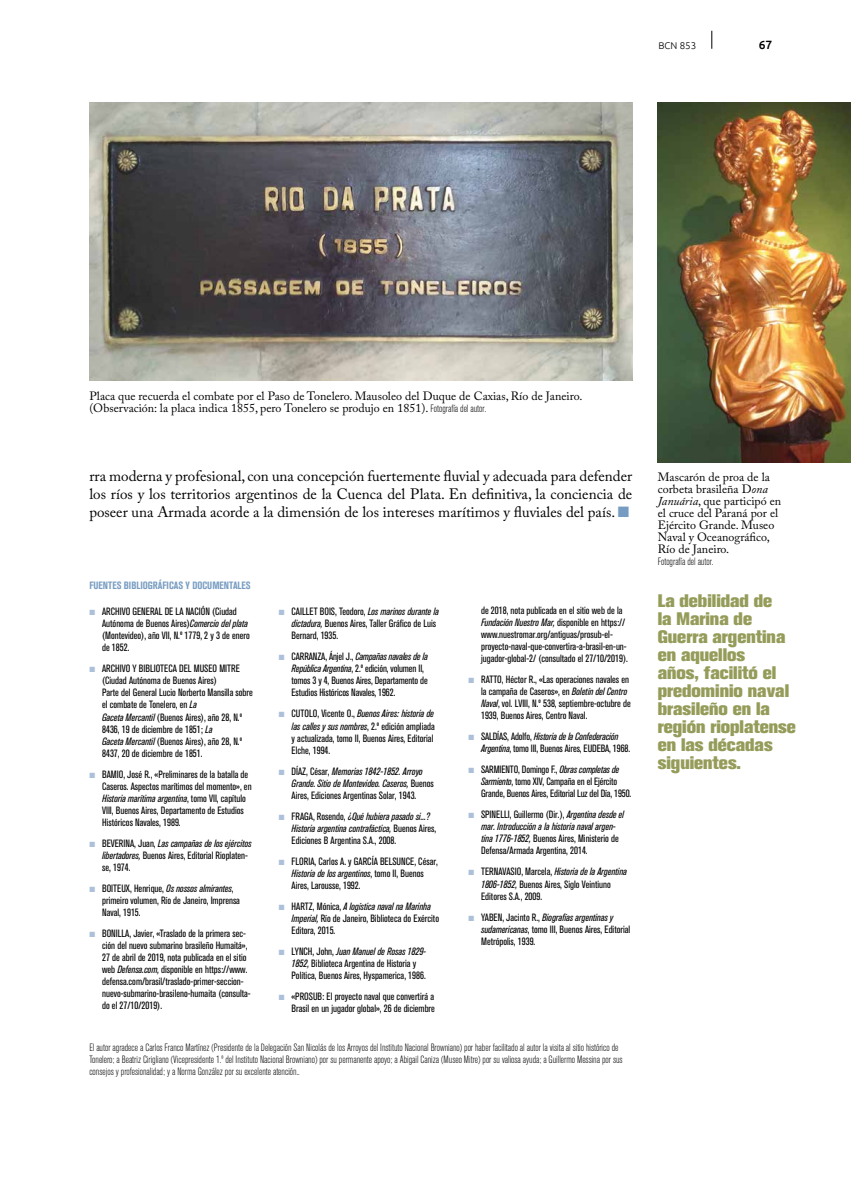
<style>
.page{position:relative;width:851px;height:1191px;background:#fff}
.page>*{position:absolute;margin:0;border:0;box-sizing:border-box;transform-origin:0 0}
.t1{font:800 18px/18px "Akzidenz Grotesk BQ";color:#959c5a}
.t2{font:15px/18px "Adobe Caslon Pro";color:#000;text-align:justify}
.t3{font:12px/12px "Adobe Caslon Pro";color:#000}
.t4{font:500 12px "Ubuntu";color:#000}
.t5{font:condensed 10.5px/12px "Akzidenz Grotesk BQ";color:#000}
.t6{font:300 condensed 10.5px/12px "Akzidenz Grotesk BQ";color:#000}
.t7{font:italic condensed 10.5px/12px "Akzidenz Grotesk BQ";color:#000}
.t8{font:700 condensed 10.5px "Akzidenz Grotesk BQ";color:#779cc1}
.t9{font:300 9.75px "Ubuntu";color:#000}
.s1{font-family:"Akzidenz Grotesk BQ";font-weight:300;font-stretch:condensed;font-size:10.5px}
.s2{color:#779cc1}
.s3{color:#adc0da}
.s4{font-style:italic}
.s5{font-style:normal}
</style>
<div class="page">
<svg style="left:711px;top:31px;width:1px;height:18px"></svg>
<img style="left:89px;top:102px;width:543px;height:278px">
<img style="left:657px;top:103px;width:193px;height:360px">
<p class="t9" style="left:658px;top:39px;width:39px">BCN 853</p>
<p class="t4" style="left:758px;top:37px;width:15px">67</p>
<p class="t3" style="left:89px;top:389px;width:494px">Placa que recuerda el combate por el Paso de Tonelero. Mausoleo del Duque de Caxias, Río de Janeiro. (Observación: la placa indica 1855, pero Tonelero se produjo en 1851). <span class="s1">Fotografía del autor.</span></p>
<p class="t2" style="left:89px;top:467px;width:544px">rra moderna y profesional, con una concepción fuertemente fluvial y adecuada para defender los ríos y los territorios argentinos de la Cuenca del Plata. En definitiva, la conciencia de poseer una Armada acorde a la dimensión de los intereses marítimos y fluviales del país. <span class="s2">■</span></p>
<p class="t8" style="left:89px;top:579px;width:163px">FUENTES BIBLIOGRÁFICAS Y DOCUMENTALES</p>
<p class="t5" style="left:102px;top:606px;width:149px;text-indent:-13px"><span class="s3">■</span> ARCHIVO GENERAL DE LA NACIÓN (Ciudad Autónoma de Buenos Aires)<span class="s4">Comercio del plata </span>(Montevideo), año VII, N.º 1779, 2 y 3 de enero de 1852.</p>
<p class="t5" style="left:102px;top:663px;width:152px;text-indent:-13px"><span class="s3">■</span> ARCHIVO Y BIBLIOTECA DEL MUSEO MITRE (Ciudad Autónoma de Buenos Aires)<br>Parte del General Lucio Norberto Mansilla sobre el combate de Tonelero, en <span class="s4">La<br>Gaceta Mercantil</span> (Buenos Aires), año 28, N.º 8436, 19 de diciembre de 1851; <span class="s4">La<br>Gaceta Mercantil</span> (Buenos Aires), año 28, N.º 8437, 20 de diciembre de 1851.</p>
<p class="t5" style="left:102px;top:768px;width:151px;text-indent:-13px"><span class="s3">■</span> BAMIO, José R., «Preliminares de la batalla de Caseros. Aspectos marítimos del momento», en <span class="s4">Historia marítima argentina</span>, tomo VII, capítulo VIII, Buenos Aires, Departamento de Estudios Históricos Navales, 1989.</p>
<p class="t5" style="left:102px;top:837px;width:151px;text-indent:-13px"><span class="s3">■</span> BEVERINA, Juan, <span class="s4">Las campañas de los ejércitos libertadores,</span> Buenos Aires, Editorial Rioplaten&shy;se, 1974.</p>
<p class="t5" style="left:102px;top:882px;width:139px;text-indent:-13px"><span class="s3">■</span> BOITEUX, Henrique, <span class="s4">Os nossos almirantes</span>, primeiro volumen, Río de Janeiro, Imprensa<br>Naval, 1915.</p>
<p class="t5" style="left:102px;top:927px;width:150px;text-indent:-13px"><span class="s3">■</span> BONILLA, Javier, «Traslado de la primera sec&shy;ción del nuevo submarino brasileño Humaitá», 27 de abril de 2019, nota publicada en el sitio web <span class="s4">Defensa.com,</span> disponible en https://www. defensa.com/brasil/traslado-primer-seccion&shy;nuevo-submarino-brasileno-humaita (consulta&shy;do el 27/10/2019).</p>
<p class="t5" style="left:291px;top:606px;width:149px;text-indent:-13px"><span class="s3">■</span> CAILLET BOIS, Teodoro, <span class="s4">Los marinos durante la dictadura,</span> Buenos Aires, Taller Gráfico de Luis<br>Bernard, 1935.</p>
<p class="t5" style="left:291px;top:651px;width:138px;text-indent:-13px"><span class="s3">■</span> CARRANZA, Ánjel J., <span class="s4">Campañas navales de la República Argentina</span>, 2.º edición, volumen II, tomos 3 y 4, Buenos Aires, Departamento de Estudios Históricos Navales, 1962.</p>
<p class="t5" style="left:291px;top:708px;width:145px;text-indent:-13px"><span class="s3">■</span> CUTOLO, Vicente O., <span class="s4">Buenos Aires: historia de las calles y sus nombres</span>, 2.º edición ampliada y actualizada, tomo II, Buenos Aires, Editorial Elche, 1994.</p>
<p class="t7" style="left:291px;top:765px;width:144px;text-indent:-13px"><span class="s3">■</span> <span class="s5">DÍAZ, César,</span> Memorias 1842-1852. Arroyo<br>Grande. Sitio de Montevideo. Caseros, <span class="s5">Buenos<br>Aires, Ediciones Argentinas Solar, 1943.</span></p>
<p class="t5" style="left:291px;top:810px;width:146px;text-indent:-13px"><span class="s3">■</span> FRAGA, Rosendo, <span class="s4">¿Qué hubiera pasado si...?<br>Historia argentina contrafáctica,</span> Buenos Aires,<br>Ediciones B Argentina S.A., 2008.</p>
<p class="t5" style="left:291px;top:855px;width:148px;text-indent:-13px"><span class="s3">■</span> FLORIA, Carlos A. y GARCÍA BELSUNCE, César,<br><span class="s4">Historia de los argentinos</span>, tomo II, Buenos<br>Aires, Larousse, 1992.</p>
<p class="t5" style="left:291px;top:900px;width:149px;text-indent:-13px"><span class="s3">■</span> HARTZ, Mónica, <span class="s4">A logística naval na Marinha<br>Imperial,</span> Río de Janeiro, Biblioteca do Exército<br>Editora, 2015.</p>
<p class="t5" style="left:291px;top:945px;width:136px;text-indent:-13px"><span class="s3">■</span> LYNCH, John, <span class="s4">Juan Manuel de Rosas 1829-<br>1852,</span> Biblioteca Argentina de Historia y<br>Política, Buenos Aires, Hyspamerica, 1986.</p>
<p class="t5" style="left:279px;top:990px;width:158px;text-align:right"><span class="s3">■</span> «PROSUB: El proyecto naval que convertirá a<br>Brasil en un jugador global», 26 de diciembre</p>
<p class="t5" style="left:481px;top:605px;width:148px">de 2018, nota publicada en el sitio web de la <span class="s4">Fundación Nuestro Mar,</span> disponible en https:// www.nuestromar.org/antiguas/prosub-el&shy;proyecto-naval-que-convertira-a-brasil-en-un&shy;jugador-global-2/ (consultado el 27/10/2019).</p>
<p class="t5" style="left:481px;top:674px;width:151px;text-indent:-13px"><span class="s3">■</span> RATTO, Héctor R., «Las operaciones navales en la campaña de Caseros», en <span class="s4">Boletín del Centro Naval</span>, vol. LVIII, N.º 538, septiembre-octubre de 1939, Buenos Aires, Centro Naval.</p>
<p class="t5" style="left:481px;top:731px;width:150px;text-indent:-13px"><span class="s3">■</span> SALDÍAS, Adolfo, <span class="s4">Historia de la Confederación<br>Argentina</span>, tomo III, Buenos Aires, EUDEBA, 1968.</p>
<p class="t5" style="left:481px;top:764px;width:152px;text-indent:-13px"><span class="s3">■</span> SARMIENTO, Domingo F., <span class="s4">Obras completas de<br>Sarmiento</span>, tomo XIV, Campaña en el Ejército<br>Grande, Buenos Aires, Editorial Luz del Día, 1950.</p>
<p class="t5" style="left:481px;top:809px;width:144px;text-indent:-13px"><span class="s3">■</span> SPINELLI, Guillermo (Dir.), <span class="s4">Argentina desde el mar. Introducción a la historia naval argen&shy;tina 1776-1852,</span> Buenos Aires, Ministerio de Defensa/Armada Argentina, 2014.</p>
<p class="t5" style="left:481px;top:866px;width:147px;text-indent:-13px"><span class="s3">■</span> TERNAVASIO, Marcela, <span class="s4">Historia de la Argentina<br>1806-1852,</span> Buenos Aires, Siglo Veintiuno<br>Editores S.A., 2009.</p>
<p class="t5" style="left:481px;top:911px;width:151px;text-indent:-13px"><span class="s3">■</span> YABEN, Jacinto R., <span class="s4">Biografías argentinas y sudamericanas</span>, tomo III, Buenos Aires, Editorial<br>Metrópolis, 1939.</p>
<p class="t6" style="left:89px;top:1041px;width:534px">El autor agradece a Carlos Franco Martínez (Presidente de la Delegación San Nicolás de los Arroyos del Instituto Nacional Browniano) por haber facilitado al autor la visita al sitio histórico de<br>Tonelero; a Beatriz Cirigliano (Vicepresidente 1.º del Instituto Nacional Browniano) por su permanente apoyo; a Abigail Caniza (Museo Mitre) por su valiosa ayuda; a Guillermo Messina por sus consejos y profesionalidad; y a Norma González por su excelente atención..</p>
<p class="t3" style="left:657px;top:470px;width:125px">Mascarón de proa de la corbeta brasileña D<span class="s4">ona<br>Januária</span>, que participó en el cruce del Paraná por el<br>Ejército Grande. Museo<br>Naval y Oceanográfico,<br>Río de Janeiro.</p>
<p class="t6" style="left:657px;top:555px;width:57px">Fotografía del autor.</p>
<h1 class="t1" style="left:657px;top:592px;width:140px">La debilidad de<br>la Marina de<br>Guerra argentina en aquellos<br>años, facilitó el predominio naval brasileño en la región rioplatense en las décadas siguientes.</h1>
</div>
